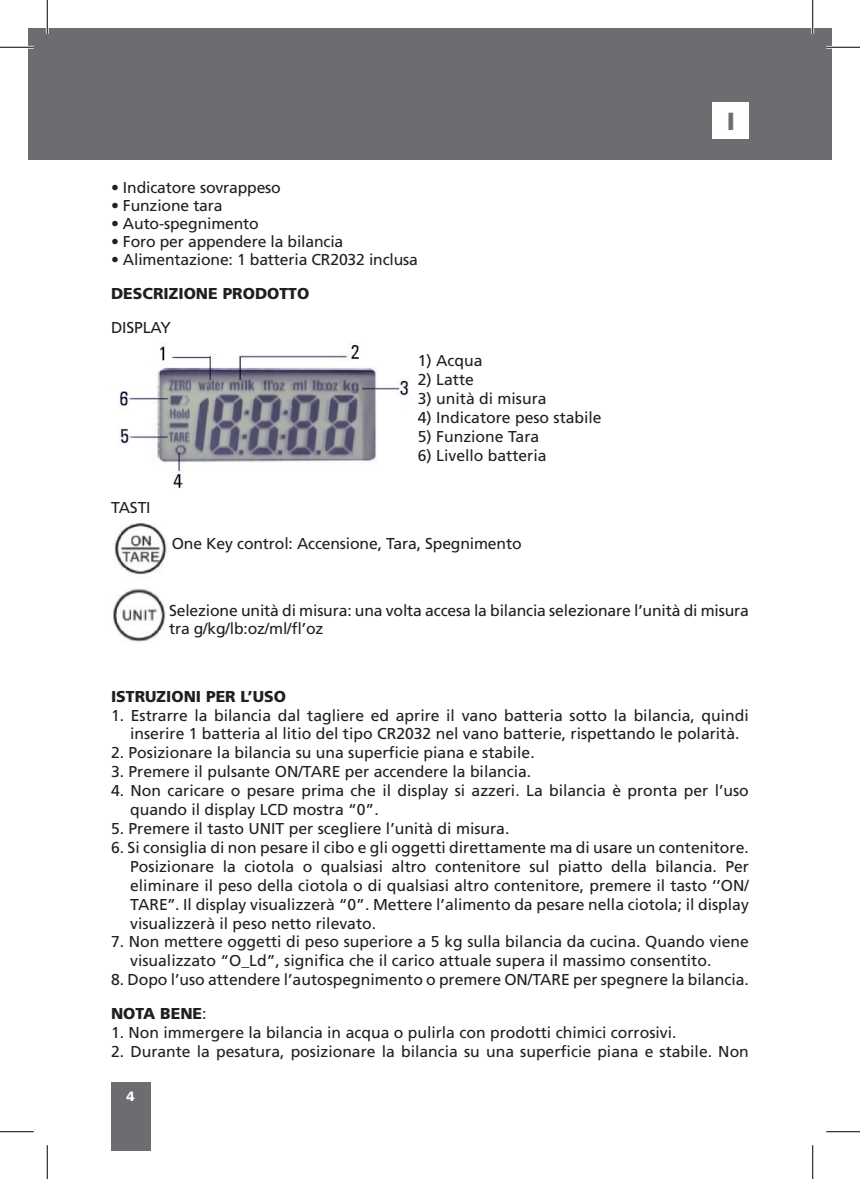
<style>
.page{position:relative;width:860px;height:1179px;background:#fff}
.page>*{position:absolute;margin:0;border:0;box-sizing:border-box;transform-origin:0 0}
.t1{font:900 24.75px "Frutiger LT Std";color:#6c6d70}
.t2{font:15.75px/18.9px "Frutiger LT Std";color:#231f20}
.t3{font:900 15.75px "Frutiger LT Std";color:#231f20}
.t4{font:900 13.5px "Frutiger LT Std";color:#fff}
.s1{font-weight:900}
</style>
<div class="page">
<div style="left:813px;top:28px;width:19px;height:132px;background:#6c6d70"></div>
<div style="left:28px;top:28px;width:785px;height:132px;background:#6c6d70"></div>
<div style="left:111px;top:1082px;width:39px;height:69px;background:#6c6d70"></div>
<img style="left:120px;top:345px;width:289px;height:143px">
<img style="left:114px;top:523px;width:53px;height:52px">
<img style="left:113px;top:588px;width:52px;height:54px">
<div style="left:713px;top:103px;width:36px;height:36px;background:#fff"></div>
<hr style="left:0;top:46px;width:34px;height:3px;background:#fff">
<hr style="left:826px;top:46px;width:34px;height:3px;background:#fff">
<hr style="left:46px;top:0;width:3px;height:34px;background:#fff">
<hr style="left:811px;top:0;width:3px;height:34px;background:#fff">
<hr style="left:0;top:47px;width:34px;height:1px;background:#000">
<hr style="left:826px;top:47px;width:34px;height:1px;background:#000">
<hr style="left:0;top:1131px;width:34px;height:1px;background:#000">
<hr style="left:826px;top:1131px;width:34px;height:1px;background:#000">
<hr style="left:47px;top:0;width:1px;height:34px;background:#000">
<hr style="left:47px;top:1145px;width:1px;height:34px;background:#000">
<hr style="left:812px;top:0;width:1px;height:34px;background:#000">
<hr style="left:812px;top:1145px;width:1px;height:34px;background:#000">
<p class="t2" style="left:111px;top:178px;width:171px">• Indicatore sovrappeso</p>
<p class="t2" style="left:111px;top:196px;width:113px">• Funzione tara</p>
<p class="t2" style="left:111px;top:214px;width:149px">• Auto-spegnimento</p>
<p class="t2" style="left:111px;top:232px;width:234px">• Foro per appendere la bilancia</p>
<p class="t2" style="left:111px;top:250px;width:308px">• Alimentazione: 1 batteria CR2032 inclusa</p>
<p class="t3" style="left:111px;top:284px;width:200px">DESCRIZIONE PRODOTTO</p>
<p class="t2" style="left:111px;top:318px;width:61px">DISPLAY</p>
<p class="t2" style="left:111px;top:498px;width:41px">TASTI</p>
<p class="t2" style="left:418px;top:351px;width:66px">1) Acqua</p>
<p class="t2" style="left:418px;top:370px;width:58px">2) Latte</p>
<p class="t2" style="left:418px;top:389px;width:130px">3) unità di misura</p>
<p class="t2" style="left:418px;top:408px;width:185px">4) Indicatore peso stabile</p>
<p class="t2" style="left:418px;top:427px;width:123px">5) Funzione Tara</p>
<p class="t2" style="left:418px;top:446px;width:130px">6) Livello batteria</p>
<p class="t2" style="left:172px;top:534px;width:351px">One Key control: Accensione, Tara, Spegnimento</p>
<h1 class="t1" style="left:727px;top:106px;width:10px">I</h1>
<p class="t2" style="left:169px;top:602px;width:581px;line-height:18px">Selezione unità di misura: una volta accesa la bilancia selezionare l’unità di misura tra g/kg/lb:oz/ml/fl’oz</p>
<p class="t3" style="left:111px;top:686px;width:177px">ISTRUZIONI PER L’USO</p>
<p class="t2" style="left:130px;top:706px;width:620px;text-indent:-19px">1. Estrarre la bilancia dal tagliere ed aprire il vano batteria sotto la bilancia, quindi inserire 1 batteria al litio del tipo CR2032 nel vano batterie, rispettando le polarità.</p>
<p class="t2" style="left:111px;top:743px;width:425px">2. Posizionare la bilancia su una superficie piana e stabile.</p>
<p class="t2" style="left:111px;top:762px;width:422px">3. Premere il pulsante ON/TARE per accendere la bilancia.</p>
<p class="t2" style="left:130px;top:781px;width:620px;text-indent:-19px">4. Non caricare o pesare prima che il display si azzeri. La bilancia è pronta per l’uso quando il display LCD mostra “0”.</p>
<p class="t2" style="left:111px;top:819px;width:400px">5. Premere il tasto UNIT per scegliere l’unità di misura.</p>
<p class="t2" style="left:130px;top:838px;width:620px;text-align:justify;text-indent:-19px">6. Si consiglia di non pesare il cibo e gli oggetti direttamente ma di usare un contenitore.<br>Posizionare la ciotola o qualsiasi altro contenitore sul piatto della bilancia. Per eliminare il peso della ciotola o di qualsiasi altro contenitore, premere il tasto ‘’ON/ TARE’’. Il display visualizzerà “0”. Mettere l’alimento da pesare nella ciotola; il display visualizzerà il peso netto rilevato.</p>
<p class="t2" style="left:130px;top:932px;width:620px;text-indent:-19px">7. Non mettere oggetti di peso superiore a 5 kg sulla bilancia da cucina. Quando viene visualizzato “O_Ld”, significa che il carico attuale supera il massimo consentito.</p>
<p class="t2" style="left:111px;top:963px;width:639px;line-height:33.8px">8. Dopo l’uso attendere l’autospegnimento o premere ON/TARE per spegnere la bilancia.<br><span class="s1">NOTA BENE</span>:</p>
<p class="t2" style="left:111px;top:1023px;width:567px">1. Non immergere la bilancia in acqua o pulirla con prodotti chimici corrosivi.</p>
<p class="t2" style="left:111px;top:1042px;width:639px">2. Durante la pesatura, posizionare la bilancia su una superficie piana e stabile. Non</p>
<p class="t4" style="left:127px;top:1088px;width:10px">4</p>
</div>
